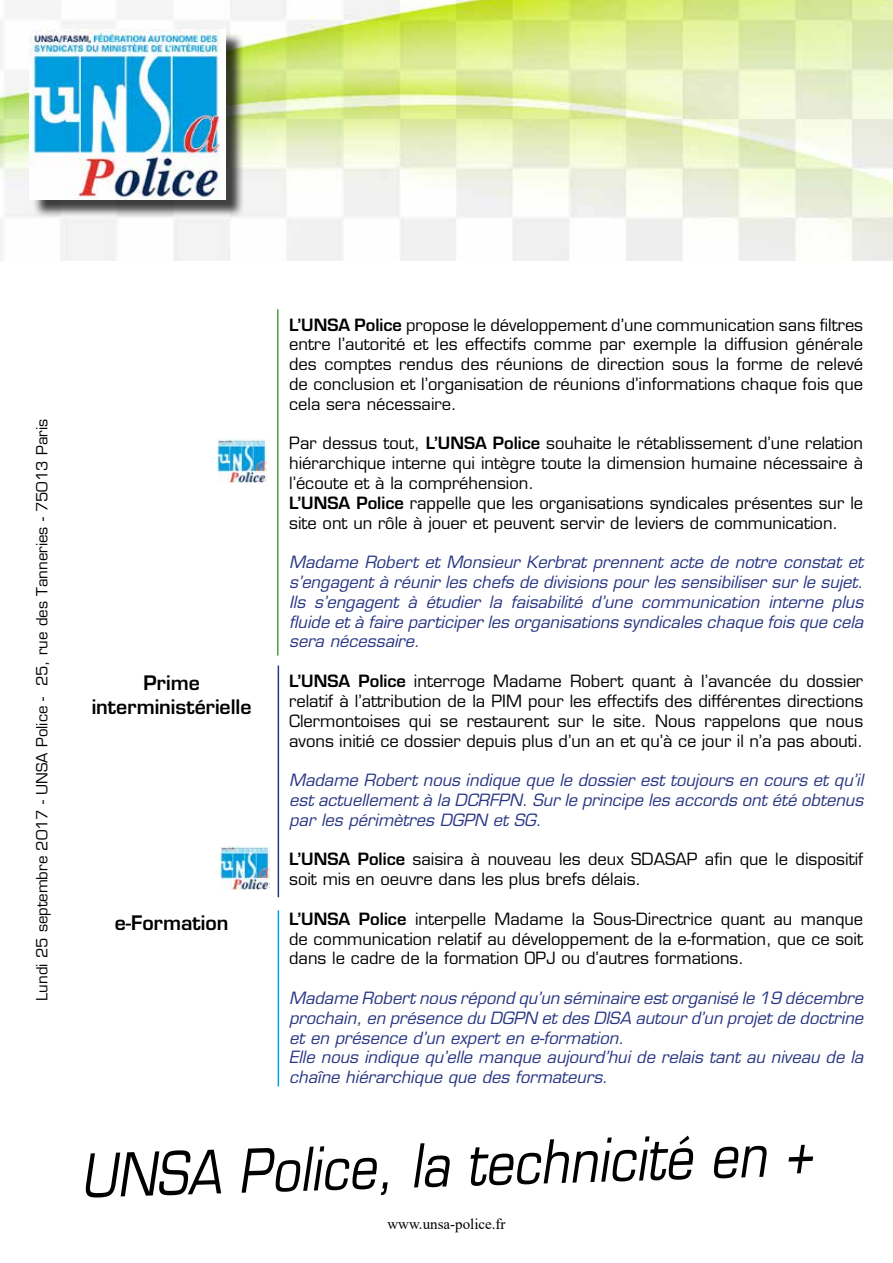
<style>
.page{position:relative;width:893px;height:1263px;background:#fff}
.page>*{position:absolute;margin:0;border:0;box-sizing:border-box;transform-origin:0 0}
.t1{font:italic 58.5px "Eurostile LT Std";color:#000;scale:.85 1}
.t2{font:600 19.5px/23.4px "Eurostile LT Std";color:#000;text-align:center}
.t3{font:16.5px/19.8px "Eurostile LT Std";color:#000;text-align:justify}
.t4{font:italic 16.5px/19.8px "Eurostile LT Std";color:#283583;text-align:justify}
.t5{font:15px "Eurostile LT Std";color:#000}
.t6{font:15px "Times New Roman";color:#000}
.s1{font-weight:600}
</style>
<div class="page">
<img style="left:0;top:0;width:893px;height:260px">
<div style="left:32px;top:32px;width:212px;height:186px;background:#000;opacity:.75"></div>
<img style="left:30px;top:30px;width:196px;height:170px">
<hr style="left:277px;top:309px;width:2px;height:347px;background:#3fa535">
<hr style="left:278px;top:665px;width:1px;height:232px;background:#283583">
<hr style="left:278px;top:910px;width:1px;height:176px;background:#009fe3">
<img style="left:217px;top:440px;width:49px;height:42px">
<img style="left:221px;top:847px;width:49px;height:42px">
<p class="t5" style="left:33px;top:1001px;width:583px;rotate:-90deg">Lundi 25 septembre 2017 - UNSA Police - 25, rue des Tanneries - 75013 Paris</p>
<p class="t2" style="left:92px;top:671px;width:161px">Prime interministérielle</p>
<p class="t2" style="left:115px;top:911px;width:115px">e-Formation</p>
<p class="t3" style="left:289px;top:315px;width:576px"><span class="s1">L’UNSA Police</span> propose le développement d’une communication sans filtres entre l’autorité et les effectifs comme par exemple la diffusion générale des comptes rendus des réunions de direction sous la forme de relevé de conclusion et l’organisation de réunions d’informations chaque fois que cela sera nécessaire.</p>
<p class="t3" style="left:289px;top:434px;width:576px;text-align:left">Par dessus tout, <span class="s1">L’UNSA Police</span> souhaite le rétablissement d’une relation hiérarchique interne qui intègre toute la dimension humaine nécessaire à l’écoute et à la compréhension.<br><span class="s1">L’UNSA Police</span> rappelle que les organisations syndicales présentes sur le site ont un rôle à jouer et peuvent servir de leviers de communication.</p>
<p class="t4" style="left:289px;top:553px;width:576px">Madame Robert et Monsieur Kerbrat prennent acte de notre constat et s’engagent à réunir les chefs de divisions pour les sensibiliser sur le sujet.<br>Ils s’engagent à étudier la faisabilité d’une communication interne plus fluide et à faire participer les organisations syndicales chaque fois que cela sera nécessaire.</p>
<p class="t3" style="left:289px;top:671px;width:576px"><span class="s1">L’UNSA Police</span> interroge Madame Robert quant à l’avancée du dossier relatif à l’attribution de la PIM pour les effectifs des différentes directions Clermontoises qui se restaurent sur le site. Nous rappelons que nous avons initié ce dossier depuis plus d’un an et qu’à ce jour il n’a pas abouti.</p>
<p class="t4" style="left:289px;top:771px;width:576px">Madame Robert nous indique que le dossier est toujours en cours et qu’il est actuellement à la DCRFPN. Sur le principe les accords ont été obtenus par les périmètres DGPN et SG.</p>
<p class="t3" style="left:289px;top:849px;width:576px"><span class="s1">L’UNSA Police</span> saisira à nouveau les deux SDASAP afin que le dispositif soit mis en oeuvre dans les plus brefs délais.</p>
<p class="t3" style="left:289px;top:909px;width:576px"><span class="s1">L’UNSA Police</span> interpelle Madame la Sous-Directrice quant au manque de communication relatif au développement de la e-formation, que ce soit dans le cadre de la formation OPJ ou d’autres formations.</p>
<p class="t4" style="left:289px;top:988px;width:576px;text-align:left">Madame Robert nous répond qu’un séminaire est organisé le 19 décembre prochain, en présence du DGPN et des DISA autour d’un projet de doctrine et en présence d’un expert en e-formation.<br>Elle nous indique qu’elle manque aujourd’hui de relais tant au niveau de la chaîne hiérarchique que des formateurs.</p>
<h1 class="t1" style="left:79px;top:1142px;width:863px;rotate:-2deg">UNSA Police, la technicité en +</h1>
<p class="t6" style="left:387px;top:1213px;width:120px">www.unsa-police.fr</p>
</div>
